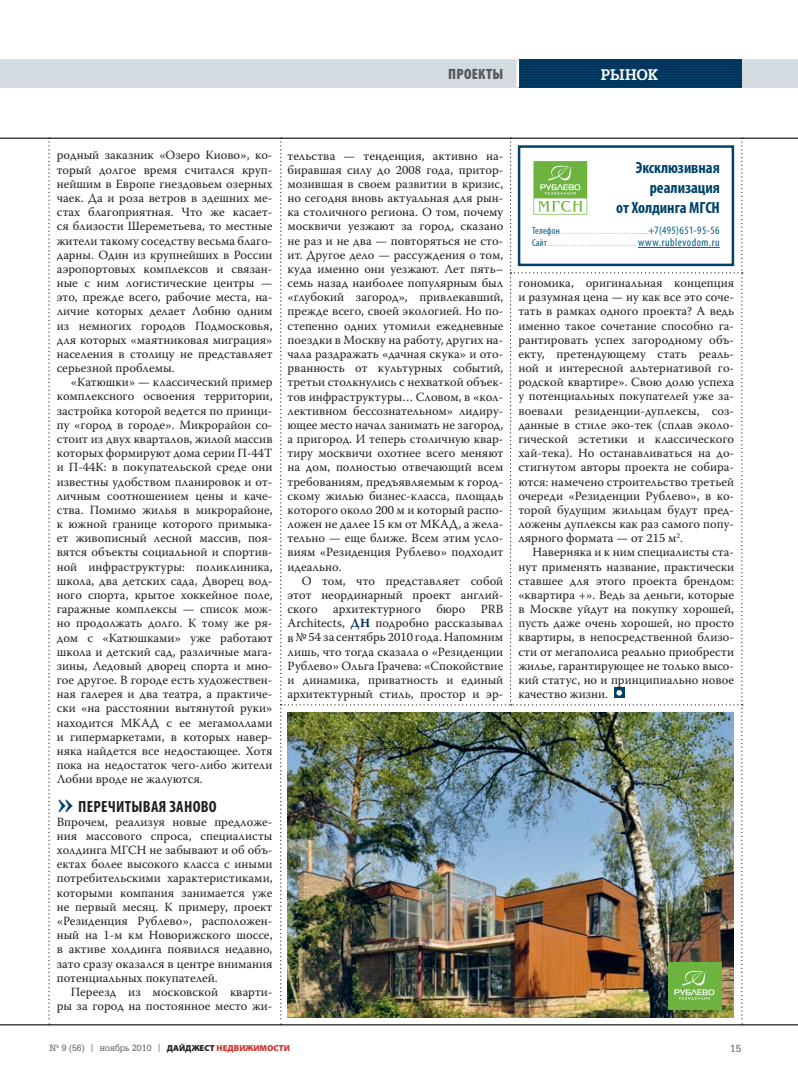
<style>
.page{position:relative;width:798px;height:1088px;background:#fff}
.page>*{position:absolute;margin:0;border:0;box-sizing:border-box;transform-origin:0 0}
.t1{font:700 condensed 16.25px/19.9px "Myriad Pro";letter-spacing:-.005em;color:#00426a;text-align:right}
.t2{font:700 condensed 16.25px "Myriad Pro";letter-spacing:.02em;color:#231f20}
.t3{font:900 condensed 15px "Myriad Pro";letter-spacing:.02em;color:#57585a}
.t4{font:700 15px "AG Gloria C";letter-spacing:-.005em;color:#fff}
.t5{font:12.5px/14.1px "Warnock Pro";color:#231f20;text-align:justify}
.t6{font:10px "AG Gloria C";color:#57585a}
.t7{font:8.75px "AG Gloria C";color:#57585a}
.t8{font:condensed 6.25px/12.5px "Myriad Pro";color:#015b83}
.s1{font-weight:700;color:#002d66}
.s2{font-size:10px}
.s3{font-size:11.25px}
.s4{font-family:"Warnock Pro"}
.s5{font-family:"Myriad Pro";font-weight:900;color:#231f20}
.s6{font-family:"Myriad Pro";font-weight:900;color:#d2322a}
</style>
<div class="page">
<hr style="left:0;top:138px;width:797px;height:1px;background:#231f20">
<hr style="left:0;top:1024px;width:797px;height:1px;background:#231f20">
<svg style="left:48px;top:138px;width:2px;height:887px"></svg>
<div style="left:0;top:59px;width:797px;height:29px;background:#dadfe4"></div>
<hr style="left:0;top:61px;width:797px;height:1px;background:#cfd8dd">
<hr style="left:0;top:63px;width:797px;height:1px;background:#cfd8dd">
<hr style="left:0;top:66px;width:797px;height:1px;background:#cfd8dd">
<hr style="left:0;top:69px;width:797px;height:1px;background:#cfd8dd">
<hr style="left:0;top:71px;width:797px;height:2px;background:#cfd8dd">
<hr style="left:0;top:74px;width:797px;height:1px;background:#cfd8dd">
<hr style="left:0;top:77px;width:797px;height:1px;background:#cfd8dd">
<hr style="left:0;top:80px;width:797px;height:1px;background:#cfd8dd">
<hr style="left:0;top:82px;width:797px;height:2px;background:#cfd8dd">
<hr style="left:0;top:85px;width:797px;height:1px;background:#cfd8dd">
<div style="left:517px;top:59px;width:224px;height:29px;background:#00426a"></div>
<hr style="left:517px;top:61px;width:224px;height:1px;background:#002c56">
<hr style="left:517px;top:63px;width:224px;height:1px;background:#002c56">
<hr style="left:517px;top:66px;width:224px;height:1px;background:#002c56">
<hr style="left:517px;top:69px;width:224px;height:1px;background:#002c56">
<hr style="left:517px;top:71px;width:224px;height:2px;background:#002c56">
<hr style="left:517px;top:74px;width:224px;height:1px;background:#002c56">
<hr style="left:517px;top:77px;width:224px;height:1px;background:#002c56">
<hr style="left:517px;top:80px;width:224px;height:1px;background:#002c56">
<hr style="left:517px;top:82px;width:224px;height:2px;background:#002c56">
<hr style="left:517px;top:85px;width:224px;height:1px;background:#002c56">
<hr style="left:516px;top:59px;width:3px;height:29px;background:#fff">
<img style="left:280px;top:138px;width:462px;height:887px">
<p class="t3" style="left:448px;top:69px;width:57px">ПРОЕКТЫ</p>
<p class="t4" style="left:600px;top:69px;width:59px">РЫНОК</p>
<p class="t5" style="left:57px;top:149px;width:217px">родный заказник «Озеро Киово», ко&shy;торый долгое время считался круп&shy;нейшим в Европе гнездовьем озерных чаек. Да и роза ветров в здешних ме&shy;стах благоприятная. Что же касает&shy;ся близости Шереметьева, то местные жители такому соседству весьма благо&shy;дарны. Один из крупнейших в России аэропортовых комплексов и связан&shy;ные с ним логистические центры — это, прежде всего, рабочие места, на&shy;личие которых делает Лобню одним из немногих городов Подмосковья, для которых «маятниковая миграция» населения в столицу не представляет серьезной проблемы.</p>
<p class="t5" style="left:57px;top:376px;width:217px;text-indent:14px">«Катюшки» — классический пример комплексного освоения территории, застройка которой ведется по принци&shy;пу «город в городе». Микрорайон со&shy;стоит из двух кварталов, жилой массив которых формируют дома серии П-44Т и П-44К: в покупательской среде они известны удобством планировок и от&shy;личным соотношением цены и каче&shy;ства. Помимо жилья в микрорайоне, к южной границе которого примыка&shy;ет живописный лесной массив, поя&shy;вятся объекты социальной и спортив&shy;ной инфраструктуры: поликлиника, школа, два детских сада, Дворец вод&shy;ного спорта, крытое хоккейное поле, гаражные комплексы — список мож&shy;но продолжать долго. К тому же ря&shy;дом с «Катюшками» уже работают школа и детский сад, различные мага&shy;зины, Ледовый дворец спорта и мно&shy;гое другое. В городе есть художествен&shy;ная галерея и два театра, а практиче&shy;ски «на расстоянии вытянутой руки» находится МКАД с ее мегамоллами и гипермаркетами, в которых навер&shy;няка найдется все недостающее. Хотя пока на недостаток чего-либо жители Лобни вроде не жалуются.</p>
<h1 class="t2" style="left:78px;top:800px;width:140px">ПЕРЕЧИТЫВАЯ ЗАНОВО</h1>
<p class="t5" style="left:57px;top:815px;width:217px">Впрочем, реализуя новые предложе&shy;ния массового спроса, специалисты холдинга МГСН не забывают и об объ&shy;ектах более высокого класса с иными потребительскими характеристиками, которыми компания занимается уже не первый месяц. К примеру, проект «Резиденция Рублево», расположен&shy;ный на 1-м км Новорижского шоссе, в активе холдинга появился недавно, зато сразу оказался в центре внимания потенциальных покупателей.</p>
<p class="t5" style="left:57px;top:985px;width:217px;text-align:right">Переезд из московской кварти&shy;ры за город на постоянное место жи-</p>
<p class="t5" style="left:287px;top:149px;width:217px">тельства — тенденция, активно на&shy;биравшая силу до 2008 года, притор&shy;мозившая в своем развитии в кризис, но сегодня вновь актуальная для рын&shy;ка столичного региона. О том, почему москвичи уезжают за город, сказано не раз и не два — повторяться не сто&shy;ит. Другое дело — рассуждения о том, куда именно они уезжают. Лет пять– семь назад наиболее популярным был «глубокий загород», привлекавший, прежде всего, своей экологией. Но по&shy;степенно одних утомили ежедневные поездки в Москву на работу, других на&shy;чала раздражать «дачная скука» и ото&shy;рванность от культурных событий, третьи столкнулись с нехваткой объек&shy;тов инфраструктуры… Словом, в «кол&shy;лективном бессознательном» лидиру&shy;ющее место начал занимать не загород, а пригород. И теперь столичную квар&shy;тиру москвичи охотнее всего меняют на дом, полностью отвечающий всем требованиям, предъявляемым к город&shy;скому жилью бизнес-класса, площадь которого около 200 м и который распо&shy;ложен не далее 15 км от МКАД, а жела&shy;тельно — еще ближе. Всем этим усло&shy;виям «Резиденция Рублево» подходит идеально.</p>
<p class="t5" style="left:287px;top:574px;width:217px;text-indent:14px">О том, что представляет собой этот неординарный проект англий&shy;ского архитектурного бюро PRB Architects, <span class="s1">ДН</span> подробно рассказывал в № 54 за сентябрь 2010 года. Напомним лишь, что тогда сказала о «Резиденции Рублево» Ольга Грачева: «Спокойствие и динамика, приватность и единый архитектурный стиль, простор и эр-</p>
<h1 class="t1" style="left:616px;top:160px;width:105px">Эксклюзивная реализация<br>от Холдинга МГСН</h1>
<p class="t8" style="left:531px;top:226px;width:189px"><span class="s2">Телефон</span> . . . . . . . . . . . . . . . . . . . . . . . . . . . …….<span class="s3">+7(495)651-95-56<br></span><span class="s2">Сайт</span> . . . . . . . . . . . . . . . . . . . . . . . . . . . . . . . . . <span class="s3">www.rublevodom.ru</span></p>
<p class="t5" style="left:518px;top:277px;width:217px">гономика, оригинальная концепция и разумная цена — ну как все это соче&shy;тать в рамках одного проекта? А ведь именно такое сочетание способно га&shy;рантировать успех загородному объ&shy;екту, претендующему стать реаль&shy;ной и интересной альтернативой го&shy;родской квартире». Свою долю успеха у потенциальных покупателей уже за&shy;воевали резиденции-дуплексы, соз&shy;данные в стиле эко-тек (сплав эколо&shy;гической эстетики и классического хай-тека). Но останавливаться на до&shy;стигнутом авторы проекта не собира&shy;ются: намечено строительство третьей очереди «Резиденции Рублево», в ко&shy;торой будущим жильцам будут пред&shy;ложены дуплексы как раз самого попу&shy;лярного формата — от 215 м<sup>2</sup>.</p>
<p class="t5" style="left:518px;top:546px;width:217px;text-indent:14px">Наверняка и к ним специалисты ста&shy;нут применять название, практически ставшее для этого проекта брендом: «квартира +». Ведь за деньги, которые в Москве уйдут на покупку хорошей, пусть даже очень хорошей, но просто квартиры, в непосредственной близо&shy;сти от мегаполиса реально приобрести жилье, гарантирующее не только высо&shy;кий статус, но и принципиально новое качество жизни.</p>
<p class="t7" style="left:50px;top:1044px;width:242px">№ 9 (56) <span class="s4">|</span> ноябрь 2010 <span class="s4">|</span> <span class="s5">ДАЙДЖЕСТ</span> <span class="s6">НЕДВИЖИМОСТИ</span></p>
<p class="t6" style="left:729px;top:1044px;width:13px">15</p>
</div>
